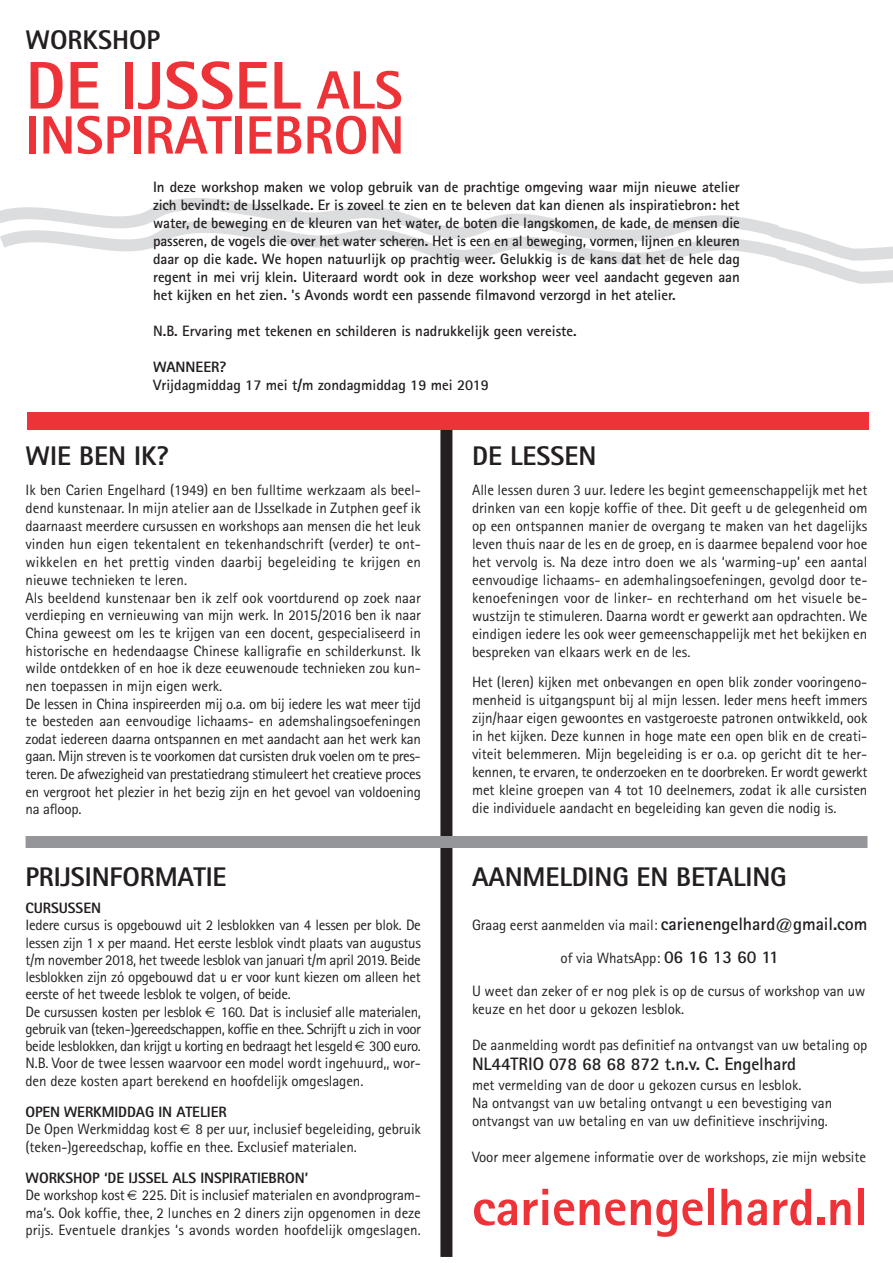
<style>
.page{position:relative;width:893px;height:1263px;background:#fff}
.page>*{position:absolute;margin:0;border:0;box-sizing:border-box;transform-origin:0 0}
.t1{font:800 67.5px "Rotis Sans Serif";color:#ee3338}
.t2{font:800 54px "Rotis Sans Serif";color:#ee3338}
.t3{font:800 52.5px "Rotis Sans Serif";letter-spacing:-.005em;color:#ee3338}
.t4{font:800 27px "Rotis Sans Serif";letter-spacing:-.005em;color:#231f20}
.t5{font:700 18px "Rotis Sans Serif";letter-spacing:-.005em;color:#231f20}
.t6{font:15px/18px "Rotis Sans Serif";letter-spacing:-.005em;color:#231f20}
.t7{font:700 15px/18px "Rotis Sans Serif";color:#231f20;text-align:justify}
.t8{font:800 15px "Rotis Sans Serif";letter-spacing:-.005em;color:#231f20}
.s1{font-size:54px}
.s2{font-weight:700;font-size:18px}
</style>
<div class="page">
<svg style="left:819px;top:271px;width:74px;height:13px"></svg>
<svg style="left:0;top:198px;width:893px;height:73px"></svg>
<div style="left:440px;top:424px;width:12px;height:833px;background:#231f20"></div>
<div style="left:26px;top:836px;width:841px;height:12px;background:#949699"></div>
<div style="left:27px;top:412px;width:842px;height:18px;background:#ee3338"></div>
<h3 class="t4" style="left:26px;top:30px;width:136px">WORKSHOP</h3>
<h1 class="t1" style="left:26px;top:62px;width:379px">DE IJSSEL <span class="s1">ALS</span></h1>
<h2 class="t2" style="left:26px;top:116px;width:381px">INSPIRATIEBRON</h2>
<p class="t7" style="left:153px;top:179px;width:588px">In deze workshop maken we volop gebruik van de prachtige omgeving waar mijn nieuwe atelier zich bevindt: de IJsselkade. Er is zoveel te zien en te beleven dat kan dienen als inspiratiebron: het water, de beweging en de kleuren van het water, de boten die langskomen, de kade, de mensen die passeren, de vogels die over het water scheren. Het is een en al beweging, vormen, lijnen en kleuren daar op die kade. We hopen natuurlijk op prachtig weer. Gelukkig is de kans dat het de hele dag regent in mei vrij klein. Uiteraard wordt ook in deze workshop weer veel aandacht gegeven aan het kijken en het zien. 's Avonds wordt een passende filmavond verzorgd in het atelier.</p>
<p class="t7" style="left:153px;top:323px;width:425px">N.B. Ervaring met tekenen en schilderen is nadrukkelijk geen vereiste.</p>
<p class="t8" style="left:153px;top:361px;width:75px">WANNEER?</p>
<p class="t7" style="left:153px;top:377px;width:337px">Vrijdagmiddag 17 mei t/m zondagmiddag 19 mei 2019</p>
<h3 class="t4" style="left:26px;top:446px;width:145px">WIE BEN IK?</h3>
<p class="t6" style="left:26px;top:483px;width:397px">Ik ben Carien Engelhard (1949) en ben fulltime werkzaam als beel&shy;dend kunstenaar. In mijn atelier aan de IJsselkade in Zutphen geef ik daarnaast meerdere cursussen en workshops aan mensen die het leuk vinden hun eigen tekentalent en tekenhandschrift (verder) te ont&shy;wikkelen en het prettig vinden daarbij begeleiding te krijgen en nieuwe technieken te leren.<br>Als beeldend kunstenaar ben ik zelf ook voortdurend op zoek naar verdieping en vernieuwing van mijn werk. In 2015/2016 ben ik naar China geweest om les te krijgen van een docent, gespecialiseerd in historische en hedendaagse Chinese kalligrafie en schilderkunst. Ik wilde ontdekken of en hoe ik deze eeuwenoude technieken zou kun&shy;nen toepassen in mijn eigen werk.<br>De lessen in China inspireerden mij o.a. om bij iedere les wat meer tijd te besteden aan eenvoudige lichaams- en ademshalingsoefeningen zodat iedereen daarna ontspannen en met aandacht aan het werk kan gaan. Mijn streven is te voorkomen dat cursisten druk voelen om te pres&shy;teren. De afwezigheid van prestatiedrang stimuleert het creatieve proces en vergroot het plezier in het bezig zijn en het gevoel van voldoening na afloop.</p>
<h3 class="t4" style="left:26px;top:867px;width:203px">PRIJSINFORMATIE</h3>
<p class="t8" style="left:26px;top:903px;width:77px">CURSUSSEN</p>
<p class="t6" style="left:25px;top:918px;width:397px;line-height:17.2px">Iedere cursus is opgebouwd uit 2 lesblokken van 4 lessen per blok. De lessen zijn 1 x per maand. Het eerste lesblok vindt plaats van augustus t/m november 2018, het tweede lesblok van januari t/m april 2019. Beide lesblokken zijn zó opgebouwd dat u er voor kunt kiezen om alleen het eerste of het tweede lesblok te volgen, of beide.<br>De cursussen kosten per lesblok</p>
<p class="t6" style="left:25px;top:1004px;width:397px;line-height:17.2px;text-align:justify;text-indent:195px">160. Dat is inclusief alle materialen, gebruik van (teken-)gereedschappen, koffie en thee. Schrijft u zich in voor beide lesblokken, dan krijgt u korting en bedraagt het lesgeld 300 euro.<br>N.B. Voor de twee lessen waarvoor een model wordt ingehuurd,, wor&shy;den deze kosten apart berekend en hoofdelijk omgeslagen.</p>
<p class="t8" style="left:26px;top:1107px;width:203px">OPEN WERKMIDDAG IN ATELIER</p>
<p class="t6" style="left:26px;top:1122px;width:397px;line-height:17.2px">De Open Werkmiddag kost 8 per uur, inclusief begeleiding, gebruik (teken-)gereedschap, koffie en thee. Exclusief materialen.</p>
<p class="t8" style="left:26px;top:1173px;width:284px">WORKSHOP ‘DE IJSSEL ALS INSPIRATIEBRON’</p>
<p class="t6" style="left:25px;top:1188px;width:397px;line-height:17.2px;text-align:justify">De workshop kost 225. Dit is inclusief materialen en avondprogram&shy;ma’s. Ook koffie, thee, 2 lunches en 2 diners zijn opgenomen in deze prijs. Eventuele drankjes ‘s avonds worden hoofdelijk omgeslagen.</p>
<h3 class="t4" style="left:472px;top:446px;width:126px">DE LESSEN</h3>
<p class="t6" style="left:472px;top:482px;width:397px;text-align:justify">Alle lessen duren 3 uur. Iedere les begint gemeenschappelijk met het drinken van een kopje koffie of thee. Dit geeft u de gelegenheid om op een ontspannen manier de overgang te maken van het dagelijks leven thuis naar de les en de groep, en is daarmee bepalend voor hoe het vervolg is. Na deze intro doen we als ‘warming-up’ een aantal eenvoudige lichaams- en ademhalingsoefeningen, gevolgd door te&shy;kenoefeningen voor de linker- en rechterhand om het visuele be&shy;wustzijn te stimuleren. Daarna wordt er gewerkt aan opdrachten. We eindigen iedere les ook weer gemeenschappelijk met het bekijken en bespreken van elkaars werk en de les.</p>
<p class="t6" style="left:472px;top:674px;width:397px;text-align:justify">Het (leren) kijken met onbevangen en open blik zonder vooringeno&shy;menheid is uitgangspunt bij al mijn lessen. Ieder mens heeft immers zijn/haar eigen gewoontes en vastgeroeste patronen ontwikkeld, ook in het kijken. Deze kunnen in hoge mate een open blik en de creati&shy;viteit belemmeren. Mijn begeleiding is er o.a. op gericht dit te her&shy;kennen, te ervaren, te onderzoeken en te doorbreken. Er wordt gewerkt met kleine groepen van 4 tot 10 deelnemers, zodat ik alle cursisten die individuele aandacht en begeleiding kan geven die nodig is.</p>
<h3 class="t4" style="left:472px;top:867px;width:316px">AANMELDING EN BETALING</h3>
<p class="t6" style="left:472px;top:918px;width:397px">Graag eerst aanmelden via mail: <span class="s2">carienengelhard@gmail.com</span></p>
<p class="t6" style="left:561px;top:951px;width:220px">of via WhatsApp: <span class="s2">06 16 13 60 11</span></p>
<p class="t6" style="left:472px;top:984px;width:395px">U weet dan zeker of er nog plek is op de cursus of workshop van uw keuze en het door u gekozen lesblok.</p>
<p class="t6" style="left:472px;top:1038px;width:397px">De aanmelding wordt pas definitief na ontvangst van uw betaling op</p>
<p class="t5" style="left:472px;top:1058px;width:326px">NL44TRIO 078 68 68 872 t.n.v. C. Engelhard</p>
<p class="t6" style="left:472px;top:1077px;width:362px">met vermelding van de door u gekozen cursus en lesblok.<br>Na ontvangst van uw betaling ontvangt u een bevestiging van ontvangst van uw betaling en van uw definitieve inschrijving.</p>
<p class="t6" style="left:472px;top:1149px;width:395px">Voor meer algemene informatie over de workshops, zie mijn website</p>
<h3 class="t3" style="left:472px;top:1189px;width:397px">carienengelhard.nl</h3>
</div>
